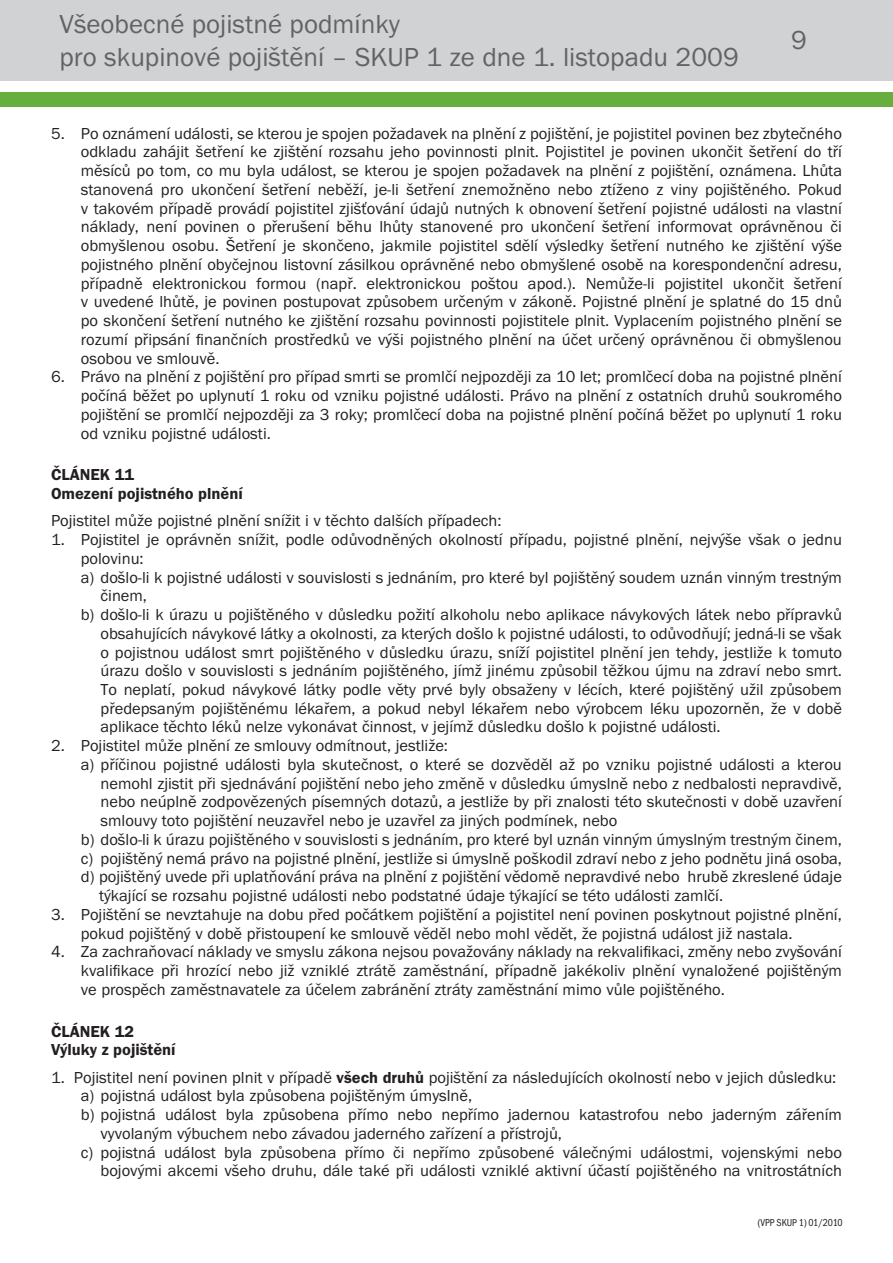
<style>
.page{position:relative;width:893px;height:1263px;background:#fff}
.page>*{position:absolute;margin:0;border:0;box-sizing:border-box;transform-origin:0 0}
.t1{font:27px/32.4px "Franklin Got Itc TOT Boo";color:#636366}
.t2{font:16.5px/18.8px "Franklin Got Itc TOT Boo";color:#231f20;text-align:justify}
.t3{font:16.5px/18.8px "Franklin Got Itc TOT Dem";color:#231f20}
.t4{font:10.5px "Franklin Got Itc TOT Boo Con";color:#231f20;scale:.96 1}
.s1{font-family:"Franklin Got Itc TOT Dem"}
</style>
<div class="page">
<div style="left:0;top:0;width:893px;height:81px;background:#d1d2d4"></div>
<div style="left:0;top:92px;width:893px;height:15px;background:#66ae3d"></div>
<h1 class="t1" style="left:60px;top:8px;width:681px">Všeobecné pojistné podmínky<br>pro skupinové pojištění – SKUP 1 ze dne 1. listopadu 2009</h1>
<h1 class="t1" style="left:791px;top:25px;width:17px">9</h1>
<p class="t2" style="left:81px;top:124px;width:763px;text-indent:-30px">5. Po oznámení události, se kterou je spojen požadavek na plnění z pojištění, je pojistitel povinen bez zbytečného odkladu zahájit šetření ke zjištění rozsahu jeho povinnosti plnit. Pojistitel je povinen ukončit šetření do tří měsíců po tom, co mu byla událost, se kterou je spojen požadavek na plnění z pojištění, oznámena. Lhůta stanovená pro ukončení šetření neběží, je-li šetření znemožněno nebo ztíženo z viny pojištěného. Pokud v takovém případě provádí pojistitel zjišťování údajů nutných k obnovení šetření pojistné události na vlastní náklady, není povinen o přerušení běhu lhůty stanovené pro ukončení šetření informovat oprávněnou či obmyšlenou osobu. Šetření je skončeno, jakmile pojistitel sdělí výsledky šetření nutného ke zjištění výše pojistného plnění obyčejnou listovní zásilkou oprávněné nebo obmyšlené osobě na korespondenční adresu, případně elektronickou formou (např. elektronickou poštou apod.). Nemůže-li pojistitel ukončit šetření v uvedené lhůtě, je povinen postupovat způsobem určeným v zákoně. Pojistné plnění je splatné do 15 dnů po skončení šetření nutného ke zjištění rozsahu povinnosti pojistitele plnit. Vyplacením pojistného plnění se rozumí připsání finančních prostředků ve výši pojistného plnění na účet určený oprávněnou či obmyšlenou osobou ve smlouvě.</p>
<p class="t2" style="left:81px;top:368px;width:763px;text-indent:-30px">6. Právo na plnění z pojištění pro případ smrti se promlčí nejpozději za 10 let; promlčecí doba na pojistné plnění počíná běžet po uplynutí 1 roku od vzniku pojistné události. Právo na plnění z ostatních druhů soukromého pojištění se promlčí nejpozději za 3 roky; promlčecí doba na pojistné plnění počíná běžet po uplynutí 1 roku od vzniku pojistné události.</p>
<p class="t3" style="left:51px;top:466px;width:193px">ČLÁNEK 11<br>Omezení pojistného plnění</p>
<p class="t2" style="left:51px;top:512px;width:452px">Pojistitel může pojistné plnění snížit i v těchto dalších případech:</p>
<p class="t2" style="left:51px;top:530px;width:792px">1. Pojistitel je oprávněn snížit, podle odůvodněných okolností případu, pojistné plnění, nejvýše však o jednu</p>
<p class="t2" style="left:81px;top:549px;width:64px">polovinu:</p>
<p class="t2" style="left:81px;top:568px;width:763px">a) došlo-li k pojistné události v souvislosti s jednáním, pro které byl pojištěný soudem uznán vinným trestným</p>
<p class="t2" style="left:101px;top:587px;width:48px">činem,</p>
<p class="t2" style="left:81px;top:605px;width:763px">b) došlo-li k úrazu u pojištěného v důsledku požití alkoholu nebo aplikace návykových látek nebo přípravků</p>
<p class="t2" style="left:101px;top:624px;width:743px">obsahujících návykové látky a okolnosti, za kterých došlo k pojistné události, to odůvodňují; jedná-li se však</p>
<p class="t2" style="left:101px;top:643px;width:743px">o pojistnou událost smrt pojištěného v důsledku úrazu, sníží pojistitel plnění jen tehdy, jestliže k tomuto</p>
<p class="t2" style="left:101px;top:662px;width:743px">úrazu došlo v souvislosti s jednáním pojištěného, jímž jinému způsobil těžkou újmu na zdraví nebo smrt.</p>
<p class="t2" style="left:101px;top:680px;width:743px">To neplatí, pokud návykové látky podle věty prvé byly obsaženy v lécích, které pojištěný užil způsobem</p>
<p class="t2" style="left:101px;top:699px;width:743px">předepsaným pojištěnému lékařem, a pokud nebyl lékařem nebo výrobcem léku upozorněn, že v době</p>
<p class="t2" style="left:101px;top:718px;width:622px">aplikace těchto léků nelze vykonávat činnost, v jejímž důsledku došlo k pojistné události.</p>
<p class="t2" style="left:51px;top:737px;width:399px">2. Pojistitel může plnění ze smlouvy odmítnout, jestliže:</p>
<p class="t2" style="left:81px;top:755px;width:763px">a) příčinou pojistné události byla skutečnost, o které se dozvěděl až po vzniku pojistné události a kterou</p>
<p class="t2" style="left:101px;top:774px;width:743px">nemohl zjistit při sjednávání pojištění nebo jeho změně v důsledku úmyslně nebo z nedbalosti nepravdivě,</p>
<p class="t2" style="left:101px;top:793px;width:743px">nebo neúplně zodpovězených písemných dotazů, a jestliže by při znalosti této skutečnosti v době uzavření</p>
<p class="t2" style="left:101px;top:811px;width:518px">smlouvy toto pojištění neuzavřel nebo je uzavřel za jiných podmínek, nebo</p>
<p class="t2" style="left:81px;top:830px;width:763px">b) došlo-li k úrazu pojištěného v souvislosti s jednáním, pro které byl uznán vinným úmyslným trestným činem,</p>
<p class="t2" style="left:81px;top:849px;width:763px">c) pojištěný nemá právo na pojistné plnění, jestliže si úmyslně poškodil zdraví nebo z jeho podnětu jiná osoba,</p>
<p class="t2" style="left:81px;top:868px;width:763px">d) pojištěný uvede při uplatňování práva na plnění z pojištění vědomě nepravdivé nebo hrubě zkreslené údaje</p>
<p class="t2" style="left:99px;top:886px;width:626px">týkající se rozsahu pojistné události nebo podstatné údaje týkající se této události zamlčí.</p>
<p class="t2" style="left:81px;top:905px;width:763px;text-indent:-30px">3. Pojištění se nevztahuje na dobu před počátkem pojištění a pojistitel není povinen poskytnout pojistné plnění, pokud pojištěný v době přistoupení ke smlouvě věděl nebo mohl vědět, že pojistná událost již nastala.</p>
<p class="t2" style="left:81px;top:943px;width:763px;text-indent:-30px">4. Za zachraňovací náklady ve smyslu zákona nejsou považovány náklady na rekvalifikaci, změny nebo zvyšování kvalifikace při hrozící nebo již vzniklé ztrátě zaměstnání, případně jakékoliv plnění vynaložené pojištěným ve prospěch zaměstnavatele za účelem zabránění ztráty zaměstnání mimo vůle pojištěného.</p>
<p class="t3" style="left:51px;top:1022px;width:126px">ČLÁNEK 12<br>Výluky z pojištění</p>
<p class="t2" style="left:51px;top:1068px;width:787px">1. Pojistitel není povinen plnit v případě <span class="s1">všech druhů</span> pojištění za následujících okolností nebo v jejich důsledku:</p>
<p class="t2" style="left:81px;top:1087px;width:393px">a) pojistná událost byla způsobena pojištěným úmyslně,</p>
<p class="t2" style="left:81px;top:1105px;width:763px">b) pojistná událost byla způsobena přímo nebo nepřímo jadernou katastrofou nebo jaderným zářením</p>
<p class="t2" style="left:101px;top:1124px;width:463px">vyvolaným výbuchem nebo závadou jaderného zařízení a přístrojů,</p>
<p class="t2" style="left:81px;top:1143px;width:763px">c) pojistná událost byla způsobena přímo či nepřímo způsobené válečnými událostmi, vojenskými nebo</p>
<p class="t2" style="left:101px;top:1162px;width:743px">bojovými akcemi všeho druhu, dále také při události vzniklé aktivní účastí pojištěného na vnitrostátních</p>
<p class="t4" style="left:758px;top:1217px;width:90px">(VPP SKUP 1) 01/2010</p>
</div>
